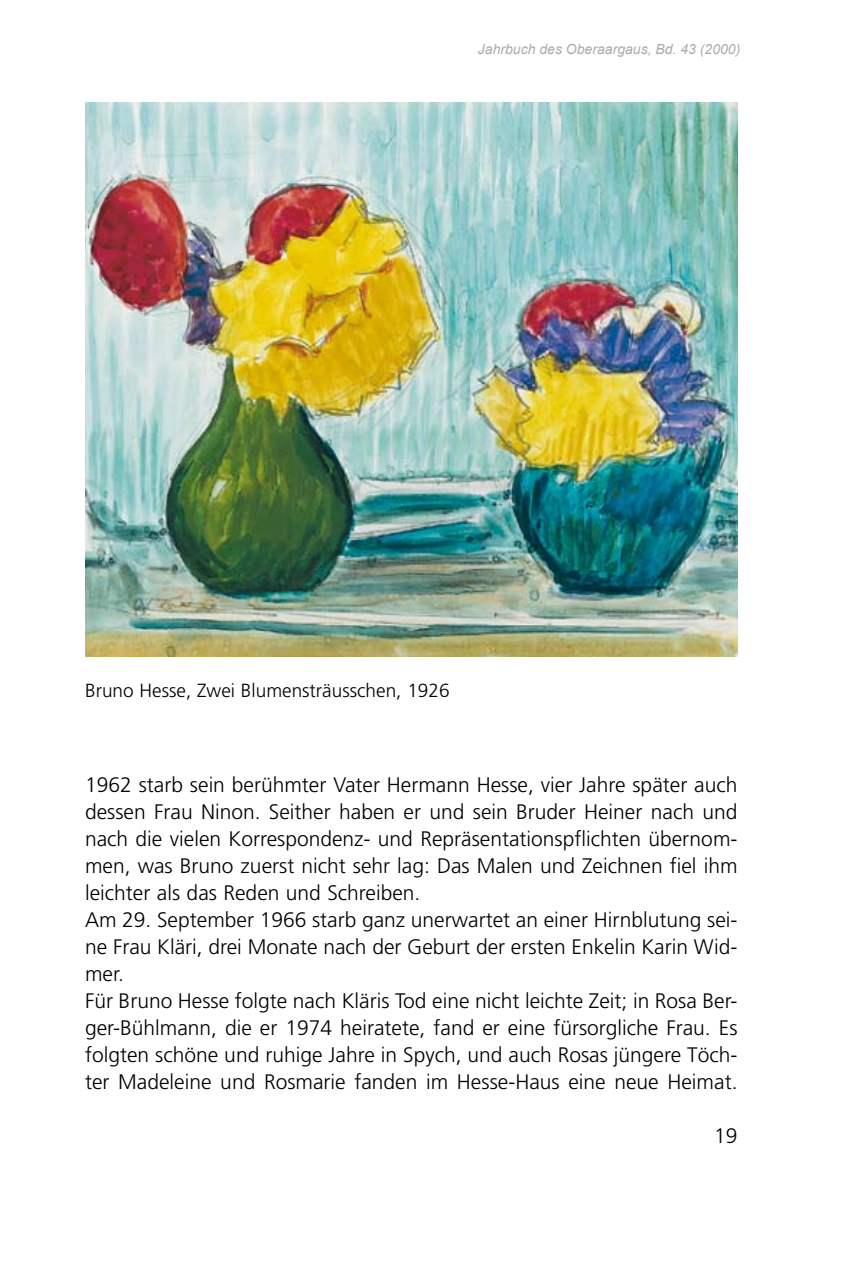
<style>
.page{position:relative;width:851px;height:1276px;background:#fff}
.page>*{position:absolute;margin:0;border:0;box-sizing:border-box;transform-origin:0 0}
.t1{font:300 21px/27px "Frutiger";color:#000}
.t2{font:300 19px "Frutiger";color:#000}
.t3{font:italic 14px "Arial";color:#ababab}
</style>
<div class="page">
<img style="left:85px;top:102px;width:652px;height:554px">
<p class="t3" style="left:478px;top:40px;width:264px">Jahrbuch des Oberaargaus, Bd. 43 (2000)</p>
<p class="t2" style="left:85px;top:680px;width:366px">Bruno Hesse, Zwei Blumensträusschen, 1926</p>
<p class="t1" style="left:85px;top:771px;width:654px">1962 starb sein berühmter Vater Hermann Hesse, vier Jahre später auch dessen Frau Ninon. Seither haben er und sein Bruder Heiner nach und nach die vielen Korrespondenz- und Repräsentationspflichten übernom&shy;men, was Bruno zuerst nicht sehr lag: Das Malen und Zeichnen fiel ihm leichter als das Reden und Schreiben.<br>Am 29. September 1966 starb ganz unerwartet an einer Hirnblutung sei&shy;ne Frau Kläri, drei Monate nach der Geburt der ersten Enkelin Karin Wid&shy;mer.<br>Für Bruno Hesse folgte nach Kläris Tod eine nicht leichte Zeit; in Rosa Ber&shy;ger-Bühlmann, die er 1974 heiratete, fand er eine fürsorgliche Frau. Es folgten schöne und ruhige Jahre in Spych, und auch Rosas jüngere Töch&shy;ter Madeleine und Rosmarie fanden im Hesse-Haus eine neue Heimat.</p>
<p class="t1" style="left:714px;top:1122px;width:25px">19</p>
</div>
